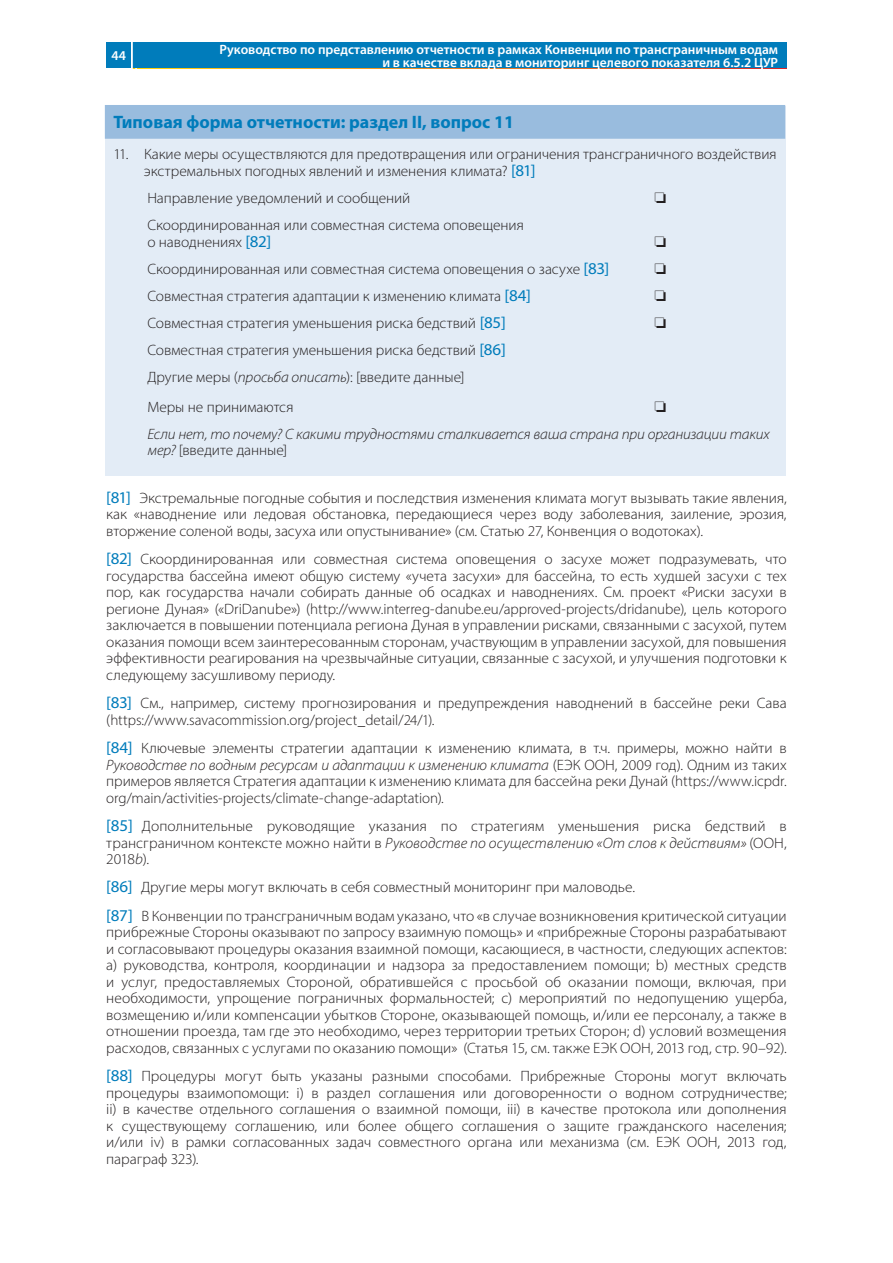
<style>
.page{position:relative;width:893px;height:1263px;background:#fff}
.page>*{position:absolute;margin:0;border:0;box-sizing:border-box;transform-origin:0 0}
.Titre_template{font:700 18px "Myriad Pro";color:#007cbb}
.Text_courant{font:300 15px/16.5px "Myriad Pro";color:#231f20;text-align:justify}
.Text_courant-2{font:300 15px/16.5px "Myriad Pro";color:#231f20;text-align:justify;scale:1.04 1}
.Text_courant-3{font:italic 300 15px/16.5px "Myriad Pro";letter-spacing:-.015em;color:#231f20}
.t1{font:600 13.5px/13.5px "Myriad Pro";color:#fff;text-align:right}
.s1{font-weight:400;font-size:16.5px;color:#007cbb}
.s2{font-style:italic}
.s3{font-style:normal}
</style>
<div class="page">
<div style="left:106px;top:43px;width:681px;height:25px;background:#007cbb"></div>
<hr style="left:131px;top:30px;width:2px;height:50px;background:#fff">
<div style="left:105px;top:106px;width:680px;height:369px;background:#e3ecf6"></div>
<div style="left:105px;top:105px;width:680px;height:34px;background:#99bcde"></div>
<p class="t1" style="left:111px;top:49px;width:16px">44</p>
<p class="t1" style="left:220px;top:42px;width:560px">Руководство по представлению отчетности в рамках Конвенции по трансграничным водам и в качестве вклада в мониторинг целевого показателя 6.5.2 ЦУР</p>
<p class="Titre_template" style="left:113px;top:110px;width:402px">Типовая форма отчетности: раздел II, вопрос 11</p>
<p class="Text_courant" style="left:144px;top:146px;width:634px;text-indent:-31px">11. Какие меры осуществляются для предотвращения или ограничения трансграничного воздействия экстремальных погодных явлений и изменения климата? <span class="s1">[81]</span></p>
<p class="Text_courant" style="left:147px;top:190px;width:264px">Направление уведомлений и сообщений</p>
<p class="Text_courant" style="left:147px;top:217px;width:378px">Скоординированная или совместная система оповещения о наводнениях <span class="s1">[82]</span></p>
<p class="Text_courant" style="left:147px;top:260px;width:463px">Скоординированная или совместная система оповещения о засухе <span class="s1">[83]</span></p>
<p class="Text_courant" style="left:147px;top:288px;width:385px">Совместная стратегия адаптации к изменению климата <span class="s1">[84]</span></p>
<p class="Text_courant" style="left:147px;top:315px;width:360px">Совместная стратегия уменьшения риска бедствий <span class="s1">[85]</span></p>
<p class="Text_courant" style="left:147px;top:342px;width:360px">Совместная стратегия уменьшения риска бедствий <span class="s1">[86]</span></p>
<p class="Text_courant" style="left:147px;top:369px;width:319px">Другие меры (<span class="s2">просьба описать</span>): [введите данные]</p>
<p class="Text_courant" style="left:147px;top:398px;width:148px">Меры не принимаются</p>
<p class="Text_courant-3" style="left:147px;top:425px;width:624px">Если нет, то почему? С какими трудностями сталкивается ваша страна при организации таких мер? <span class="s3">[введите данные]</span></p>
<p class="Text_courant" style="left:106px;top:489px;width:682px"><span class="s1">[81]</span> Экстремальные погодные события и последствия изменения климата могут вызывать такие явления, как «наводнение или ледовая обстановка, передающиеся через воду заболевания, заиление, эрозия, вторжение соленой воды, засуха или опустынивание» (см. Статью 27, Конвенция о водотоках).</p>
<p class="Text_courant" style="left:106px;top:551px;width:682px"><span class="s1">[82]</span> Скоординированная или совместная система оповещения о засухе может подразумевать, что государства бассейна имеют общую систему «учета засухи» для бассейна, то есть худшей засухи с тех пор, как государства начали собирать данные об осадках и наводнениях. См. проект «Риски засухи в регионе Дуная» («DriDanube») (http://www.interreg-danube.eu/approved-projects/dridanube), цель которого заключается в повышении потенциала региона Дуная в управлении рисками, связанными с засухой, путем оказания помощи всем заинтересованным сторонам, участвующим в управлении засухой, для повышения эффективности реагирования на чрезвычайные ситуации, связанные с засухой, и улучшения подготовки к следующему засушливому периоду.</p>
<p class="Text_courant" style="left:106px;top:695px;width:682px"><span class="s1">[83]</span> См., например, систему прогнозирования и предупреждения наводнений в бассейне реки Сава (https://www.savacommission.org/project_detail/24/1).</p>
<p class="Text_courant" style="left:106px;top:740px;width:682px"><span class="s1">[84]</span> Ключевые элементы стратегии адаптации к изменению климата, в т.ч. примеры, можно найти в <span class="s2">Руководстве по водным ресурсам и адаптации к изменению климата</span> (ЕЭК ООН, 2009 год). Одним из таких примеров является Стратегия адаптации к изменению климата для бассейна реки Дунай (https://www.icpdr. org/main/activities-projects/climate-change-adaptation).</p>
<p class="Text_courant" style="left:106px;top:818px;width:682px"><span class="s1">[85]</span> Дополнительные руководящие указания по стратегиям уменьшения риска бедствий в трансграничном контексте можно найти в <span class="s2">Руководстве по осуществлению «От слов к действиям»</span> (ООН, 2018<span class="s2">b</span>).</p>
<p class="Text_courant" style="left:106px;top:879px;width:530px"><span class="s1">[86]</span> Другие меры могут включать в себя совместный мониторинг при маловодье.</p>
<p class="Text_courant" style="left:106px;top:907px;width:682px"><span class="s1">[87]</span> В Конвенции по трансграничным водам указано, что «в случае возникновения критической ситуации прибрежные Стороны оказывают по запросу взаимную помощь» и «прибрежные Стороны разрабатывают и согласовывают процедуры оказания взаимной помощи, касающиеся, в частности, следующих аспектов: a) руководства, контроля, координации и надзора за предоставлением помощи; b) местных средств и услуг, предоставляемых Стороной, обратившейся с просьбой об оказании помощи, включая, при необходимости, упрощение пограничных формальностей; c) мероприятий по недопущению ущерба, возмещению и/или компенсации убытков Стороне, оказывающей помощь, и/или ее персоналу, а также в отношении проезда, там где это необходимо, через территории третьих Сторон; d) условий возмещения расходов, связанных с услугами по оказанию помощи» (Статья 15, см. также ЕЭК ООН, 2013 год, стр. 90–92).</p>
<p class="Text_courant-2" style="left:106px;top:1068px;width:656px"><span class="s1">[88]</span> Процедуры могут быть указаны разными способами. Прибрежные Стороны могут включать процедуры взаимопомощи: i) в раздел соглашения или договоренности о водном сотрудничестве; ii) в качестве отдельного соглашения о взаимной помощи, iii) в качестве протокола или дополнения к существующему соглашению, или более общего соглашения о защите гражданского населения; и/или iv) в рамки согласованных задач совместного органа или механизма (см. ЕЭК ООН, 2013 год, параграф 323).</p>
</div>
